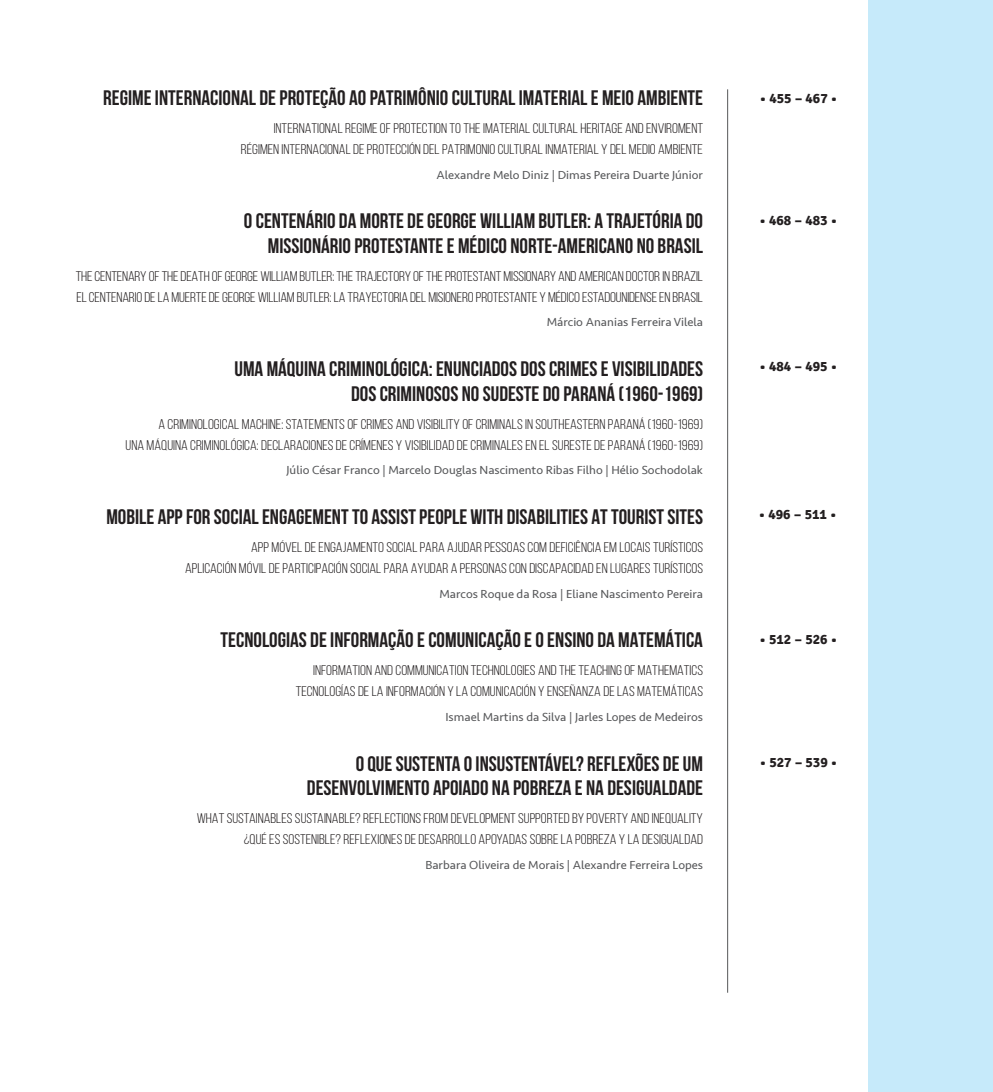
<style>
.page{position:relative;width:993px;height:1092px;background:#fff}
.page>*{position:absolute;margin:0;border:0;box-sizing:border-box;transform-origin:0 0}
.t1{font:700 21px/24.5px "Bebas Neue";color:#231f20;text-align:right}
.t2{font:14px/21px "Bebas Neue";color:#231f20;text-align:right;scale:1.1 1}
.t3{font:700 14px "Signika";color:#231f20}
.t4{font:12.25px "Seravek";color:#57585a}
</style>
<div class="page">
<hr style="left:727px;top:89px;width:1px;height:903px;background:#57585a">
<div style="left:868px;top:0;width:124px;height:1091px;background:#c6eafa"></div>
<h1 class="t1" style="left:103px;top:85px;width:601px">REGIME INTERNACIONAL DE PROTEÇÃO AO PATRIMÔNIO CULTURAL IMATERIAL E MEIO AMBIENTE</h1>
<p class="t2" style="left:241px;top:118px;width:421px">INTERNATIONAL REGIME OF PROTECTION TO THE IMATERIAL CULTURAL HERITAGE AND ENVIROMENT<br>RÉGIMEN INTERNACIONAL DE PROTECCIÓN DEL PATRIMONIO CULTURAL INMATERIAL Y DEL MEDIO AMBIENTE</p>
<p class="t4" style="left:436px;top:165px;width:268px">Alexandre Melo Diniz | Dimas Pereira Duarte Júnior</p>
<h1 class="t1" style="left:244px;top:208px;width:460px">O CENTENÁRIO DA MORTE DE GEORGE WILLIAM BUTLER: A TRAJETÓRIA DO<br>MISSIONÁRIO PROTESTANTE E MÉDICO NORTE-AMERICANO NO BRASIL</h1>
<p class="t2" style="left:76px;top:265px;width:571px;text-align:left">THE CENTENARY OF THE DEATH OF GEORGE WILLIAM BUTLER: THE TRAJECTORY OF THE PROTESTANT MISSIONARY AND AMERICAN DOCTOR IN BRAZIL<br>EL CENTENARIO DE LA MUERTE DE GEORGE WILLIAM BUTLER: LA TRAYECTORIA DEL MISIONERO PROTESTANTE Y MÉDICO ESTADOUNIDENSE EN BRASIL</p>
<p class="t4" style="left:546px;top:313px;width:158px">Márcio Ananias Ferreira Vilela</p>
<h1 class="t1" style="left:234px;top:356px;width:470px">UMA MÁQUINA CRIMINOLÓGICA: ENUNCIADOS DOS CRIMES E VISIBILIDADES<br>DOS CRIMINOSOS NO SUDESTE DO PARANÁ (1960-1969)</h1>
<p class="t2" style="left:126px;top:413px;width:526px">A CRIMINOLOGICAL MACHINE: STATEMENTS OF CRIMES AND VISIBILITY OF CRIMINALS IN SOUTHEASTERN PARANÁ (1960-1969)<br>UNA MÁQUINA CRIMINOLÓGICA: DECLARACIONES DE CRÍMENES Y VISIBILIDAD DE CRIMINALES EN EL SURESTE DE PARANÁ (1960-1969)</p>
<p class="t4" style="left:286px;top:460px;width:418px">Júlio César Franco | Marcelo Douglas Nascimento Ribas Filho | Hélio Sochodolak</p>
<h1 class="t1" style="left:106px;top:504px;width:598px">MOBILE APP FOR SOCIAL ENGAGEMENT TO ASSIST PEOPLE WITH DISABILITIES AT TOURIST SITES</h1>
<p class="t2" style="left:185px;top:536px;width:472px">APP MÓVEL DE ENGAJAMENTO SOCIAL PARA AJUDAR PESSOAS COM DEFICIÊNCIA EM LOCAIS TURÍSTICOS<br>APLICACIÓN MÓVIL DE PARTICIPACIÓN SOCIAL PARA AYUDAR A PERSONAS CON DISCAPACIDAD EN LUGARES TURÍSTICOS</p>
<p class="t4" style="left:439px;top:584px;width:265px">Marcos Roque da Rosa | Eliane Nascimento Pereira</p>
<h1 class="t1" style="left:220px;top:627px;width:484px">TECNOLOGIAS DE INFORMAÇÃO E COMUNICAÇÃO E O ENSINO DA MATEMÁTICA</h1>
<p class="t2" style="left:295px;top:659px;width:372px">INFORMATION AND COMMUNICATION TECHNOLOGIES AND THE TEACHING OF MATHEMATICS<br>TECNOLOGÍAS DE LA INFORMACIÓN Y LA COMUNICACIÓN Y ENSEÑANZA DE LAS MATEMÁTICAS</p>
<p class="t4" style="left:445px;top:707px;width:259px">Ismael Martins da Silva | Jarles Lopes de Medeiros</p>
<h1 class="t1" style="left:307px;top:750px;width:397px">O QUE SUSTENTA O INSUSTENTÁVEL? REFLEXÕES DE UM<br>DESENVOLVIMENTO APOIADO NA POBREZA E NA DESIGUALDADE</h1>
<p class="t2" style="left:196px;top:807px;width:461px">WHAT SUSTAINABLES SUSTAINABLE? REFLECTIONS FROM DEVELOPMENT SUPPORTED BY POVERTY AND INEQUALITY ¿QUÉ ES SOSTENIBLE? REFLEXIONES DE DESARROLLO APOYADAS SOBRE LA POBREZA Y LA DESIGUALDAD</p>
<p class="t4" style="left:425px;top:854px;width:279px">Barbara Oliveira de Morais | Alexandre Ferreira Lopes</p>
<p class="t3" style="left:759px;top:89px;width:79px">• 455 – 467 •</p>
<p class="t3" style="left:759px;top:212px;width:79px">• 468 – 483 •</p>
<p class="t3" style="left:759px;top:357px;width:79px">• 484 – 495 •</p>
<p class="t3" style="left:758px;top:506px;width:79px">• 496 – 511 •</p>
<p class="t3" style="left:759px;top:631px;width:79px">• 512 – 526 •</p>
<p class="t3" style="left:759px;top:753px;width:79px">• 527 – 539 •</p>
</div>
